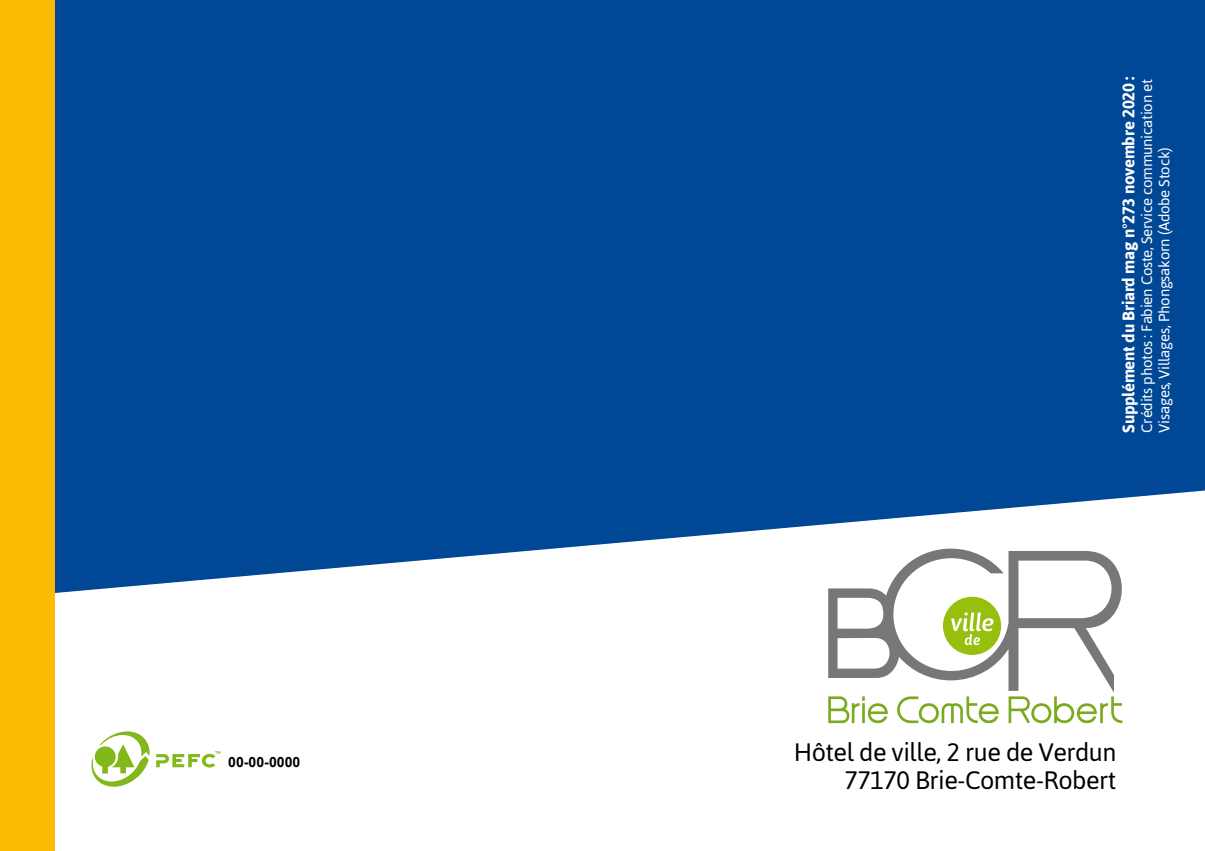
<style>
.page{position:relative;width:1205px;height:851px;background:#fff}
.page>*{position:absolute;margin:0;border:0;box-sizing:border-box;transform-origin:0 0}
.t1{font:25.25px/28px "Asap";letter-spacing:-.02em;color:#000;text-align:right}
.t2{font:700 16.75px "Asap";letter-spacing:-.02em;color:#fff}
.t3{font:15px/17.5px "Asap";letter-spacing:-.02em;color:#fff}
.t4{font:700 14px "Arial";color:#000}
</style>
<div class="page">
<div style="left:55px;top:0;width:1150px;height:593px;background:#004795"></div>
<div style="left:0;top:0;width:55px;height:850px;background:#fabb00"></div>
<svg style="left:828px;top:548px;width:307px;height:144px"></svg>
<div style="left:943px;top:596px;width:58px;height:59px;background:#97bf0d;border-radius:50%"></div>
<svg style="left:951px;top:612px;width:42px;height:33px"></svg>
<svg style="left:828px;top:696px;width:60px;height:27px"></svg>
<svg style="left:897px;top:696px;width:102px;height:27px"></svg>
<svg style="left:1008px;top:696px;width:114px;height:27px"></svg>
<svg style="left:92px;top:731px;width:128px;height:55px"></svg>
<p class="t4" style="left:228px;top:754px;width:74px">00-00-0000</p>
<p class="t2" style="left:1117px;top:432px;width:357px;rotate:-90deg">Supplément du Briard mag n°273 novembre 2020 :</p>
<p class="t3" style="left:1137px;top:432px;width:355px;rotate:-90deg">Crédits photos : Fabien Coste, Service communication et<br>Visages, Villages, Phongsakorn (Adobe Stock)</p>
<h1 class="t1" style="left:794px;top:737px;width:324px">Hôtel de ville, 2 rue de Verdun<br>77170 Brie-Comte-Robert</h1>
</div>
